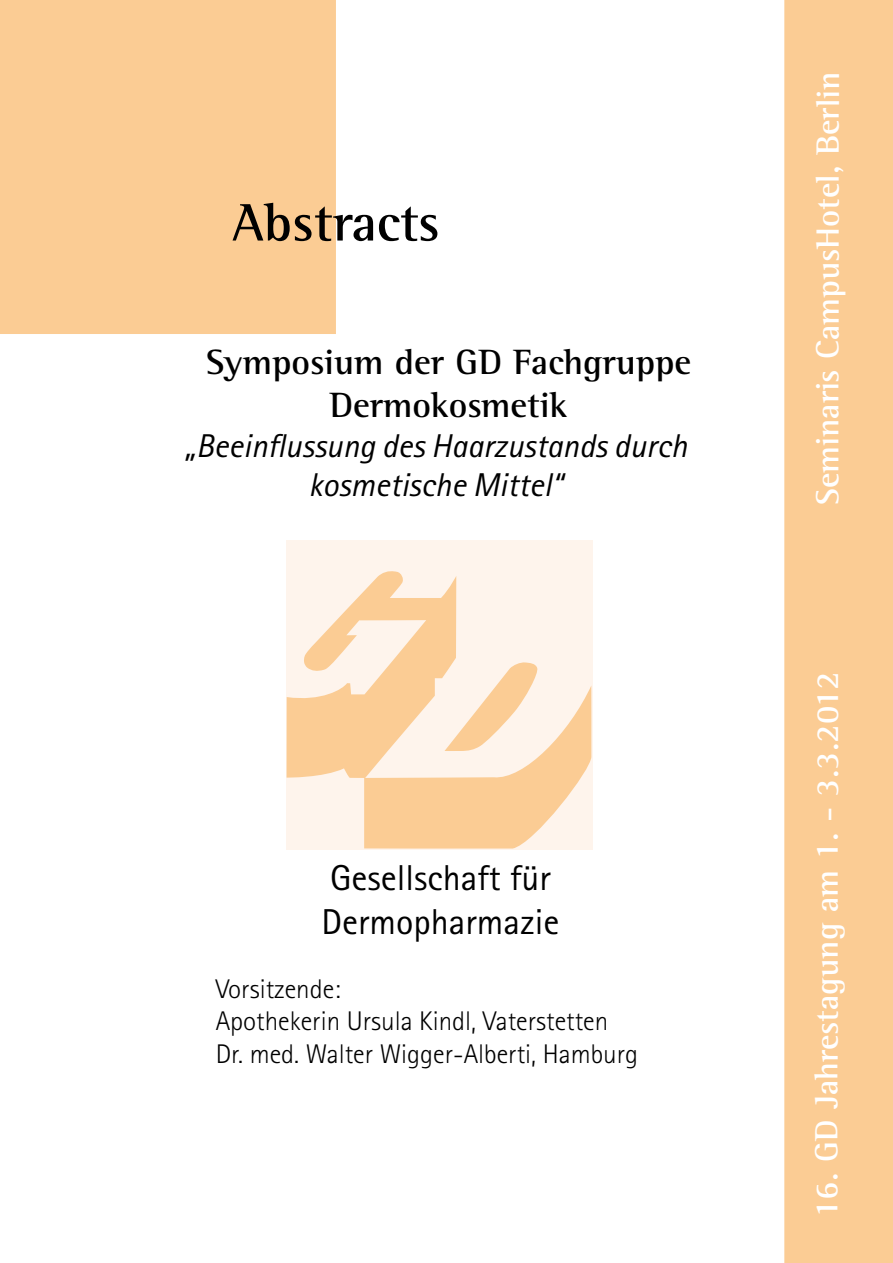
<style>
.page{position:relative;width:893px;height:1263px;background:#fff}
.page>*{position:absolute;margin:0;border:0;box-sizing:border-box;transform-origin:0 0}
.t1{font:700 54px "Agfa Rotis Semi Serif";color:#000}
.t2{font:700 36px/43.2px "Agfa Rotis Semi Serif";color:#000;text-align:center}
.t3{font:36px/43.2px "Agfa Rotis Sans Serif";color:#000}
.t4{font:700 33px "Agfa Rotis Semi Serif";color:#fff}
.t5{font:italic 33px/39.6px "Agfa Rotis Sans Serif";color:#000;text-align:center}
.t6{font:300 27px/32.4px "Agfa Rotis Sans Serif";color:#000}
</style>
<div class="page">
<div style="left:0;top:0;width:336px;height:334px;background:#fbcc94"></div>
<div style="left:784px;top:0;width:109px;height:1263px;background:#fbcc94"></div>
<div style="left:286px;top:540px;width:306px;height:309px;background:#fef4ec"></div>
<svg style="left:287px;top:571px;width:304px;height:277px"></svg>
<svg style="left:444px;top:662px;width:95px;height:89px"></svg>
<h1 class="t1" style="left:232px;top:190px;width:209px">Abstracts</h1>
<h2 class="t2" style="left:206px;top:340px;width:487px">Symposium der GD Fachgruppe<br>Dermokosmetik</h2>
<p class="t5" style="left:184px;top:426px;width:504px">„Beeinflussung des Haarzustands durch kosmetische Mittel“</p>
<h2 class="t3" style="left:321px;top:856px;width:239px">Gesellschaft für<br>Dermopharmazie</h2>
<p class="t6" style="left:216px;top:973px;width:424px">Vorsitzende:<br>Apothekerin Ursula Kindl, Vaterstetten<br>Dr. med. Walter Wigger-Alberti, Hamburg</p>
<p class="t4" style="left:808px;top:505px;width:435px;rotate:-90deg">Seminaris CampusHotel, Berlin</p>
<p class="t4" style="left:807px;top:1218px;width:548px;rotate:-90deg">16. GD Jahrestagung am 1. - 3.3.2012</p>
</div>
